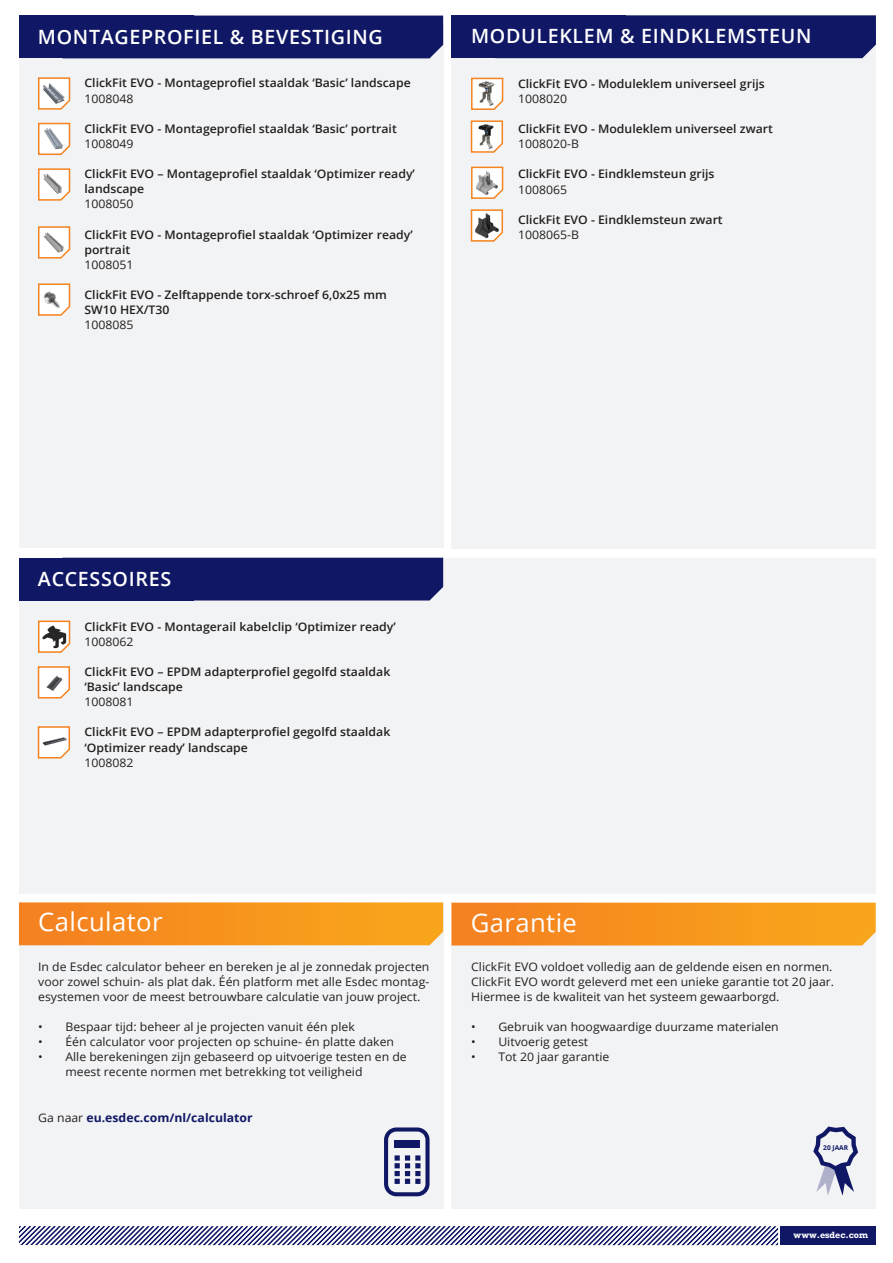
<style>
.page{position:relative;width:893px;height:1263px;background:#fff}
.page>*{position:absolute;margin:0;border:0;box-sizing:border-box;transform-origin:0 0}
.t1{font:25.65px "Open Sans";letter-spacing:.015em;color:#fff}
.t2{font:600 19.65px "Open Sans";letter-spacing:.035em;color:#fff}
.t3{font:600 11.85px/15.1px "Open Sans";color:#231f20;scale:1.04 1}
.t4{font:11.85px/15.1px "Open Sans";color:#231f20;scale:1.04 1}
.t5{font:700 11.85px "Open Sans";color:#101865;scale:1.04 1}
.t6{font:700 8.4px "Rockwell";color:#fff}
.t7{font:700 6.6px "Open Sans";color:#101865}
.s1{font-weight:400}
.s2{font-weight:400;color:#231f20}
</style>
<div class="page">
<div style="left:780px;top:1226px;width:96px;height:19px;background:#101865"></div>
<div style="left:19px;top:23px;width:424px;height:525px;background:#f2f3f4"></div>
<div style="left:19px;top:16px;width:174px;height:42px;background:#101865"></div>
<div style="left:193px;top:16px;width:250px;height:42px;background:#101865"></div>
<div style="left:19px;top:903px;width:425px;height:305px;background:#f2f3f4"></div>
<svg style="left:19px;top:902px;width:424px;height:43px;background:#f69420"></svg>
<svg style="left:38px;top:77px;width:33px;height:33px"></svg>
<svg style="left:38px;top:122px;width:33px;height:33px"></svg>
<svg style="left:38px;top:168px;width:33px;height:33px"></svg>
<svg style="left:19px;top:1127px;width:759px;height:119px"></svg>
<div style="left:394px;top:1140px;width:26px;height:8px;background:#101865"></div>
<div style="left:452px;top:25px;width:424px;height:523px;background:#f2f3f4"></div>
<svg style="left:470px;top:120px;width:33px;height:33px"></svg>
<svg style="left:471px;top:77px;width:33px;height:33px"></svg>
<div style="left:452px;top:903px;width:424px;height:305px;background:#f2f3f4"></div>
<svg style="left:813px;top:1126px;width:45px;height:70px"></svg>
<svg style="left:451px;top:903px;width:425px;height:42px;background:#f6931e"></svg>
<div style="left:452px;top:15px;width:174px;height:43px;background:#101865"></div>
<div style="left:626px;top:15px;width:250px;height:43px;background:#101865"></div>
<svg style="left:470px;top:209px;width:33px;height:33px"></svg>
<svg style="left:471px;top:166px;width:33px;height:33px"></svg>
<svg style="left:38px;top:226px;width:33px;height:33px"></svg>
<div style="left:19px;top:558px;width:857px;height:335px;background:#f2f3f4"></div>
<div style="left:19px;top:558px;width:174px;height:42px;background:#101865"></div>
<div style="left:193px;top:558px;width:250px;height:42px;background:#101865"></div>
<svg style="left:38px;top:620px;width:33px;height:33px"></svg>
<svg style="left:37px;top:666px;width:34px;height:33px"></svg>
<svg style="left:37px;top:726px;width:34px;height:33px"></svg>
<svg style="left:38px;top:283px;width:33px;height:33px"></svg>
<p class="t2" style="left:38px;top:24px;width:346px">MONTAGEPROFIEL &amp; BEVESTIGING</p>
<p class="t3" style="left:84px;top:75px;width:315px">ClickFit EVO - Montageprofiel staaldak ‘Basic’ landscape<br><span class="s1">1008048</span></p>
<p class="t3" style="left:84px;top:121px;width:302px">ClickFit EVO - Montageprofiel staaldak ‘Basic’ portrait<br><span class="s1">1008049</span></p>
<p class="t3" style="left:84px;top:166px;width:319px">ClickFit EVO – Montageprofiel staaldak ‘Optimizer ready’ landscape<br><span class="s1">1008050</span></p>
<p class="t3" style="left:84px;top:226px;width:317px">ClickFit EVO - Montageprofiel staaldak ‘Optimizer ready’ portrait<br><span class="s1">1008051</span></p>
<p class="t3" style="left:84px;top:287px;width:292px">ClickFit EVO - Zelftappende torx-schroef 6,0x25 mm<br>SW10 HEX/T30<br><span class="s1">1008085</span></p>
<p class="t2" style="left:471px;top:23px;width:342px">MODULEKLEM &amp; EINDKLEMSTEUN</p>
<p class="t3" style="left:518px;top:76px;width:239px">ClickFit EVO - Moduleklem universeel grijs<br><span class="s1">1008020</span></p>
<p class="t3" style="left:518px;top:121px;width:247px">ClickFit EVO - Moduleklem universeel zwart<br><span class="s1">1008020-B</span></p>
<p class="t3" style="left:518px;top:166px;width:190px">ClickFit EVO - Eindklemsteun grijs<br><span class="s1">1008065</span></p>
<p class="t3" style="left:518px;top:212px;width:198px">ClickFit EVO - Eindklemsteun zwart<br><span class="s1">1008065-B</span></p>
<p class="t2" style="left:38px;top:566px;width:135px">ACCESSOIRES</p>
<p class="t3" style="left:84px;top:618px;width:301px">ClickFit EVO - Montagerail kabelclip ‘Optimizer ready’<br><span class="s1">1008062</span></p>
<p class="t3" style="left:84px;top:664px;width:296px">ClickFit EVO – EPDM adapterprofiel gegolfd staaldak ‘Basic’ landscape<br><span class="s1">1008081</span></p>
<p class="t3" style="left:84px;top:724px;width:296px">ClickFit EVO – EPDM adapterprofiel gegolfd staaldak ‘Optimizer ready’ landscape<br><span class="s1">1008082</span></p>
<p class="t1" style="left:38px;top:904px;width:126px">Calculator</p>
<p class="t4" style="left:38px;top:958px;width:378px;text-align:justify">In de Esdec calculator beheer en bereken je al je zonnedak projecten voor zowel schuin- als plat dak. Één platform met alle Esdec montag&shy;esystemen voor de meest betrouwbare calculatie van jouw project.</p>
<p class="t4" style="left:38px;top:1019px;width:306px">• Bespaar tijd: beheer al je projecten vanuit één plek</p>
<p class="t4" style="left:38px;top:1034px;width:344px">• Één calculator voor projecten op schuine- én platte daken</p>
<p class="t4" style="left:65px;top:1049px;width:330px;text-indent:-27px">• Alle berekeningen zijn gebaseerd op uitvoerige testen en de meest recente normen met betrekking tot veiligheid</p>
<p class="t5" style="left:38px;top:1109px;width:208px"><span class="s2">Ga naar</span> eu.esdec.com/nl/calculator</p>
<p class="t1" style="left:471px;top:905px;width:108px">Garantie</p>
<p class="t4" style="left:471px;top:958px;width:351px">ClickFit EVO voldoet volledig aan de geldende eisen en normen.<br>ClickFit EVO wordt geleverd met een unieke garantie tot 20 jaar.<br>Hiermee is de kwaliteit van het systeem gewaarborgd.</p>
<p class="t4" style="left:471px;top:1019px;width:297px">• Gebruik van hoogwaardige duurzame materialen</p>
<p class="t4" style="left:471px;top:1034px;width:114px">• Uitvoerig getest</p>
<p class="t4" style="left:471px;top:1049px;width:134px">• Tot 20 jaar garantie</p>
<p class="t7" style="left:823px;top:1143px;width:26px">20 JAAR</p>
<p class="t6" style="left:794px;top:1229px;width:76px">www.esdec.com</p>
</div>
